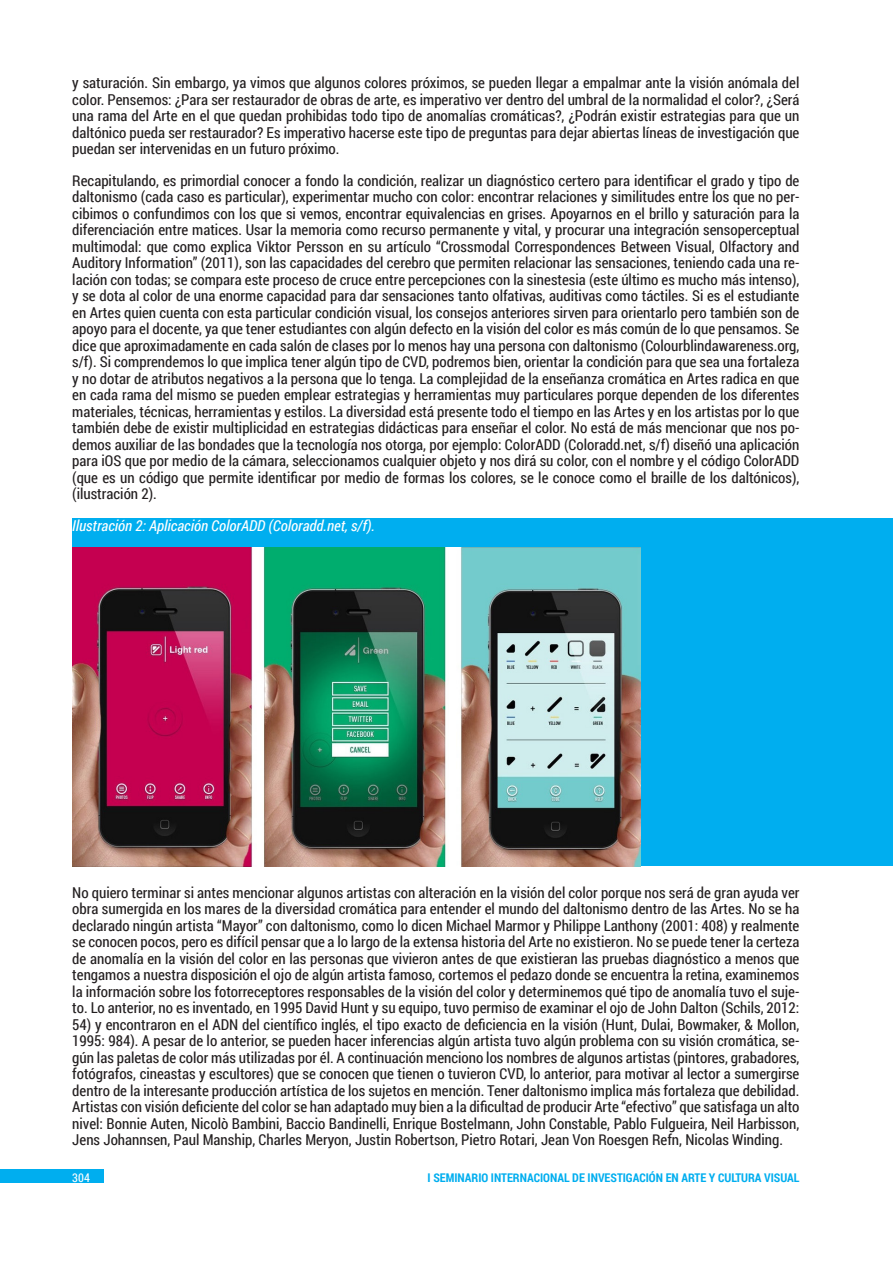
<style>
.page{position:relative;width:893px;height:1263px;background:#fff}
.page>*{position:absolute;margin:0;border:0;box-sizing:border-box;transform-origin:0 0}
.Normal_CV{font:15px/16.5px "Roboto Condensed";color:#231f20;text-align:justify}
.Imagen_Tabla_CV{font:italic 15px "Roboto Condensed";color:#fff}
.t1{font:700 12px "Roboto Condensed";color:#00aeef}
.t2{font:12px "Roboto Condensed";color:#fff}
</style>
<div class="page">
<div style="left:0;top:1169px;width:104px;height:14px;background:#00aeef"></div>
<div style="left:72px;top:519px;width:821px;height:347px;background:#00aeef"></div>
<img style="left:72px;top:547px;width:568px;height:319px">
<p class="Normal_CV" style="left:72px;top:74px;width:729px">y saturación. Sin embargo, ya vimos que algunos colores próximos, se pueden llegar a empalmar ante la visión anómala del color. Pensemos: ¿Para ser restaurador de obras de arte, es imperativo ver dentro del umbral de la normalidad el color?, ¿Será una rama del Arte en el que quedan prohibidas todo tipo de anomalías cromáticas?, ¿Podrán existir estrategias para que un daltónico pueda ser restaurador? Es imperativo hacerse este tipo de preguntas para dejar abiertas líneas de investigación que puedan ser intervenidas en un futuro próximo.</p>
<p class="Normal_CV" style="left:72px;top:171px;width:729px">Recapitulando, es primordial conocer a fondo la condición, realizar un diagnóstico certero para identificar el grado y tipo de daltonismo (cada caso es particular), experimentar mucho con color: encontrar relaciones y similitudes entre los que no per&shy;cibimos o confundimos con los que si vemos, encontrar equivalencias en grises. Apoyarnos en el brillo y saturación para la diferenciación entre matices. Usar la memoria como recurso permanente y vital, y procurar una integración sensoperceptual multimodal: que como explica Viktor Persson en su artículo “Crossmodal Correspondences Between Visual, Olfactory and Auditory Information” (2011), son las capacidades del cerebro que permiten relacionar las sensaciones, teniendo cada una re&shy;lación con todas; se compara este proceso de cruce entre percepciones con la sinestesia (este último es mucho más intenso), y se dota al color de una enorme capacidad para dar sensaciones tanto olfativas, auditivas como táctiles. Si es el estudiante en Artes quien cuenta con esta particular condición visual, los consejos anteriores sirven para orientarlo pero también son de apoyo para el docente, ya que tener estudiantes con algún defecto en la visión del color es más común de lo que pensamos. Se dice que aproximadamente en cada salón de clases por lo menos hay una persona con daltonismo (Colourblindawareness.org, s/f). Si comprendemos lo que implica tener algún tipo de CVD, podremos bien, orientar la condición para que sea una fortaleza y no dotar de atributos negativos a la persona que lo tenga. La complejidad de la enseñanza cromática en Artes radica en que en cada rama del mismo se pueden emplear estrategias y herramientas muy particulares porque dependen de los diferentes materiales, técnicas, herramientas y estilos. La diversidad está presente todo el tiempo en las Artes y en los artistas por lo que también debe de existir multiplicidad en estrategias didácticas para enseñar el color. No está de más mencionar que nos po&shy;demos auxiliar de las bondades que la tecnología nos otorga, por ejemplo: ColorADD (Coloradd.net, s/f) diseñó una aplicación para iOS que por medio de la cámara, seleccionamos cualquier objeto y nos dirá su color, con el nombre y el código ColorADD (que es un código que permite identificar por medio de formas los colores, se le conoce como el braille de los daltónicos), (ilustración 2).</p>
<p class="Imagen_Tabla_CV" style="left:72px;top:515px;width:304px">Ilustración 2: Aplicación ColorADD (Coloradd.net, s/f).</p>
<p class="Normal_CV" style="left:72px;top:883px;width:729px">No quiero terminar si antes mencionar algunos artistas con alteración en la visión del color porque nos será de gran ayuda ver obra sumergida en los mares de la diversidad cromática para entender el mundo del daltonismo dentro de las Artes. No se ha declarado ningún artista “Mayor” con daltonismo, como lo dicen Michael Marmor y Philippe Lanthony (2001: 408) y realmente se conocen pocos, pero es difícil pensar que a lo largo de la extensa historia del Arte no existieron. No se puede tener la certeza de anomalía en la visión del color en las personas que vivieron antes de que existieran las pruebas diagnóstico a menos que tengamos a nuestra disposición el ojo de algún artista famoso, cortemos el pedazo donde se encuentra la retina, examinemos la información sobre los fotorreceptores responsables de la visión del color y determinemos qué tipo de anomalía tuvo el suje&shy;to. Lo anterior, no es inventado, en 1995 David Hunt y su equipo, tuvo permiso de examinar el ojo de John Dalton (Schils, 2012:</p>
<p class="Normal_CV" style="left:72px;top:1015px;width:729px">54) y encontraron en el ADN del científico inglés, el tipo exacto de deficiencia en la visión (Hunt, Dulai, Bowmaker, &amp; Mollon, 1995: 984). A pesar de lo anterior, se pueden hacer inferencias algún artista tuvo algún problema con su visión cromática, se&shy;gún las paletas de color más utilizadas por él. A continuación menciono los nombres de algunos artistas (pintores, grabadores, fotógrafos, cineastas y escultores) que se conocen que tienen o tuvieron CVD, lo anterior, para motivar al lector a sumergirse dentro de la interesante producción artística de los sujetos en mención. Tener daltonismo implica más fortaleza que debilidad.<br>Artistas con visión deficiente del color se han adaptado muy bien a la dificultad de producir Arte “efectivo” que satisfaga un alto nivel: Bonnie Auten, Nicolò Bambini, Baccio Bandinelli, Enrique Bostelmann, John Constable, Pablo Fulgueira, Neil Harbisson, Jens Johannsen, Paul Manship, Charles Meryon, Justin Robertson, Pietro Rotari, Jean Von Roesgen Refn, Nicolas Winding.</p>
<p class="t2" style="left:72px;top:1169px;width:19px">304</p>
<p class="t1" style="left:428px;top:1169px;width:373px">I SEMINARIO INTERNACIONAL DE INVESTIGACIÓN EN ARTE Y CULTURA VISUAL</p>
</div>
